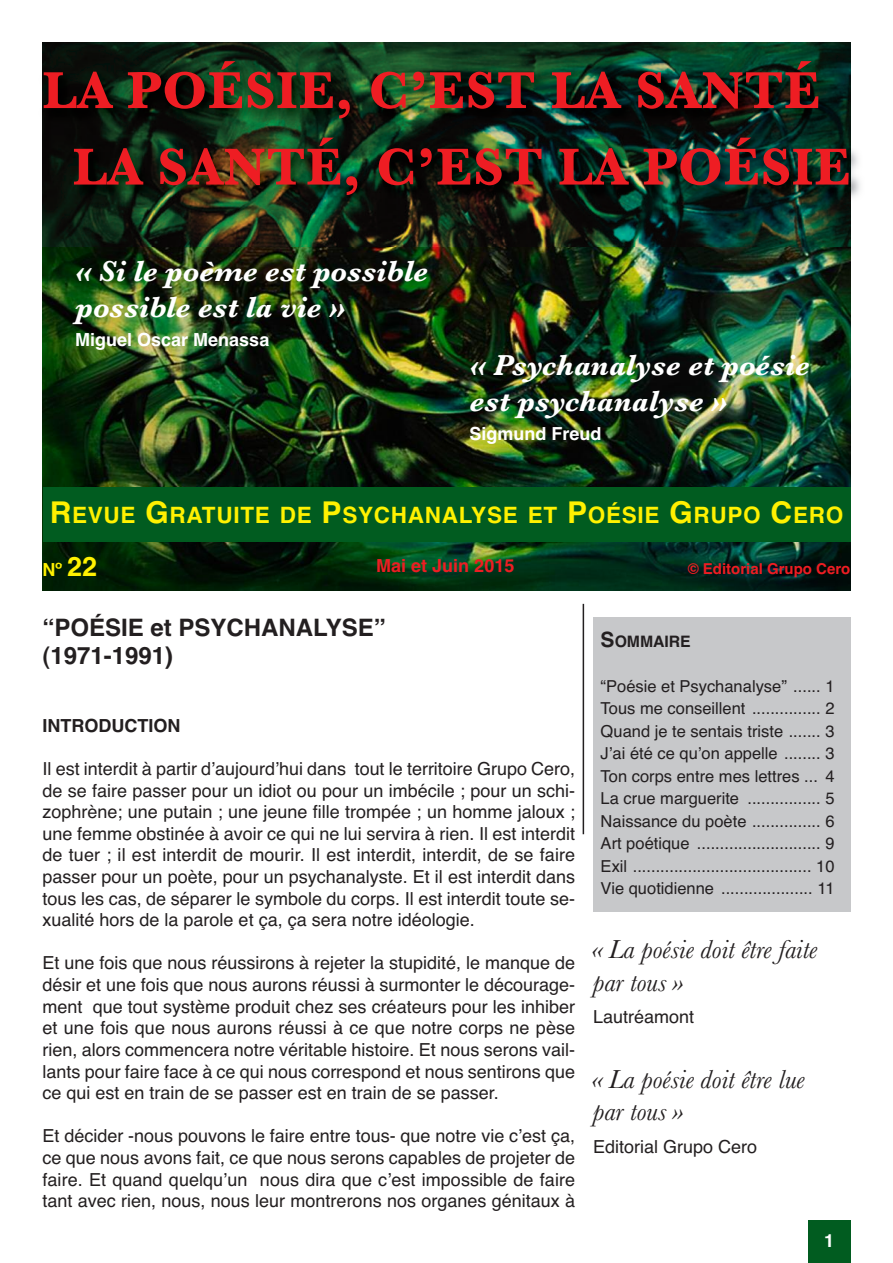
<style>
.page{position:relative;width:893px;height:1263px;background:#fff}
.page>*{position:absolute;margin:0;border:0;box-sizing:border-box;transform-origin:0 0}
.t1{font:700 54px/76.5px "Baskerville";letter-spacing:.015em;color:#ee1d23;text-align:center}
.t2{font:italic 700 30px/36px "Baskerville";color:#fff}
.t3{font:italic 27px/32.4px "Baskerville";color:#231f20}
.t4{font:700 24px/28.8px "Helvetica";color:#231f20}
.t5{font:700 22.5px "Helvetica";letter-spacing:.035em;color:#fff101}
.t6{font:18px/21.6px "Helvetica";color:#231f20;text-align:justify}
.t7{font:700 18px "Helvetica";color:#fff}
.t8{font:700 18px "Helvetica";color:#ee1d23}
.t9{font:700 18px "Helvetica";color:#231f20}
.t10{font:700 18px "Helvetica";color:#fff101}
.t11{font:16.5px/22.5px "Helvetica";color:#231f20;text-align:justify}
.t12{font:700 15.75px "Helvetica";color:#231f20}
.t13{font:700 15px "Helvetica";color:#ee1d23}
.s1{font-size:30px}
.s2{font-size:27px}
.s3{font-size:21px}
</style>
<div class="page">
<div style="left:808px;top:1220px;width:42px;height:43px;background:#015c20"></div>
<img style="left:43px;top:246px;width:807px;height:344px">
<img style="left:43px;top:43px;width:807px;height:203px">
<div style="left:43px;top:487px;width:807px;height:55px;background:#015c20"></div>
<div style="left:593px;top:617px;width:257px;height:294px;background:#c7c8ca"></div>
<hr style="left:583px;top:604px;width:1px;height:230px;background:#231f20">
<h1 class="t1" style="left:43px;top:51px;width:809px">LA POÉSIE, C’EST LA SANTÉ<br>LA SANTÉ, C’EST LA POÉSIE</h1>
<h2 class="t2" style="left:75px;top:252px;width:354px">« Si le poème est possible possible est la vie »</h2>
<p class="t7" style="left:75px;top:329px;width:196px">miguel Oscar menassa</p>
<h2 class="t2" style="left:469px;top:347px;width:341px">« Psychanalyse et poésie est psychanalyse »</h2>
<p class="t7" style="left:469px;top:423px;width:133px">Sigmund Freud</p>
<p class="t5" style="left:50px;top:502px;width:795px"><span class="s1">R</span>EvUE <span class="s1">G</span>RATUITE DE <span class="s1">P</span>SYCHANALYSE ET <span class="s1">P</span>OÉSIE <span class="s1">G</span>RUPO <span class="s1">C</span>ERO</p>
<p class="t10" style="left:43px;top:559px;width:56px">Nº <span class="s2">22</span></p>
<p class="t8" style="left:376px;top:555px;width:140px">mai et Juin 2015</p>
<p class="t13" style="left:688px;top:560px;width:164px">© Editorial Grupo Cero</p>
<h3 class="t4" style="left:43px;top:613px;width:345px">“POÉSIE et PSYCHANALYSE” (1971-1991)</h3>
<p class="t9" style="left:43px;top:715px;width:139px">INTRODUCTION</p>
<p class="t6" style="left:43px;top:758px;width:534px">Il est interdit à partir d’aujourd’hui dans tout le territoire Grupo Cero, de se faire passer pour un idiot ou pour un imbécile ; pour un schi&shy;zophrène; une putain ; une jeune fille trompée ; un homme jaloux ; une femme obstinée à avoir ce qui ne lui servira à rien. Il est interdit de tuer ; il est interdit de mourir. Il est interdit, interdit, de se faire passer pour un poète, pour un psychanalyste. Et il est interdit dans tous les cas, de séparer le symbole du corps. Il est interdit toute se&shy;xualité hors de la parole et ça, ça sera notre idéologie.</p>
<p class="t6" style="left:43px;top:952px;width:534px">Et une fois que nous réussirons à rejeter la stupidité, le manque de désir et une fois que nous aurons réussi à surmonter le décourage&shy;ment que tout système produit chez ses créateurs pour les inhiber et une fois que nous aurons réussi à ce que notre corps ne pèse rien, alors commencera notre véritable histoire. Et nous serons vail&shy;lants pour faire face à ce qui nous correspond et nous sentirons que ce qui est en train de se passer est en train de se passer.</p>
<p class="t6" style="left:43px;top:1125px;width:534px">Et décider -nous pouvons le faire entre tous- que notre vie c’est ça, ce que nous avons fait, ce que nous serons capables de projeter de faire. Et quand quelqu’un nous dira que c’est impossible de faire tant avec rien, nous, nous leur montrerons nos organes génitaux à</p>
<p class="t12" style="left:601px;top:632px;width:92px"><span class="s3">S</span>OmmAIRE</p>
<p class="t11" style="left:601px;top:675px;width:235px">“Poésie et Psychanalyse” ...... 1<br>Tous me conseillent ............... 2<br>Quand je te sentais triste ....... 3<br>J’ai été ce qu’on appelle ........ 3<br>Ton corps entre mes lettres ... 4<br>La crue marguerite ................ 5<br>Naissance du poète ............... 6<br>Art poétique ........................... 9<br>Exil ....................................... 10<br>Vie quotidienne .................... 11</p>
<h3 class="t3" style="left:593px;top:933px;width:226px">« La poésie doit être faite par tous »</h3>
<p class="t6" style="left:593px;top:1006px;width:103px">Lautréamont</p>
<h3 class="t3" style="left:593px;top:1062px;width:213px">« La poésie doit être lue par tous »</h3>
<p class="t6" style="left:593px;top:1136px;width:166px">Editorial Grupo Cero</p>
<p class="t7" style="left:824px;top:1230px;width:12px">1</p>
</div>
